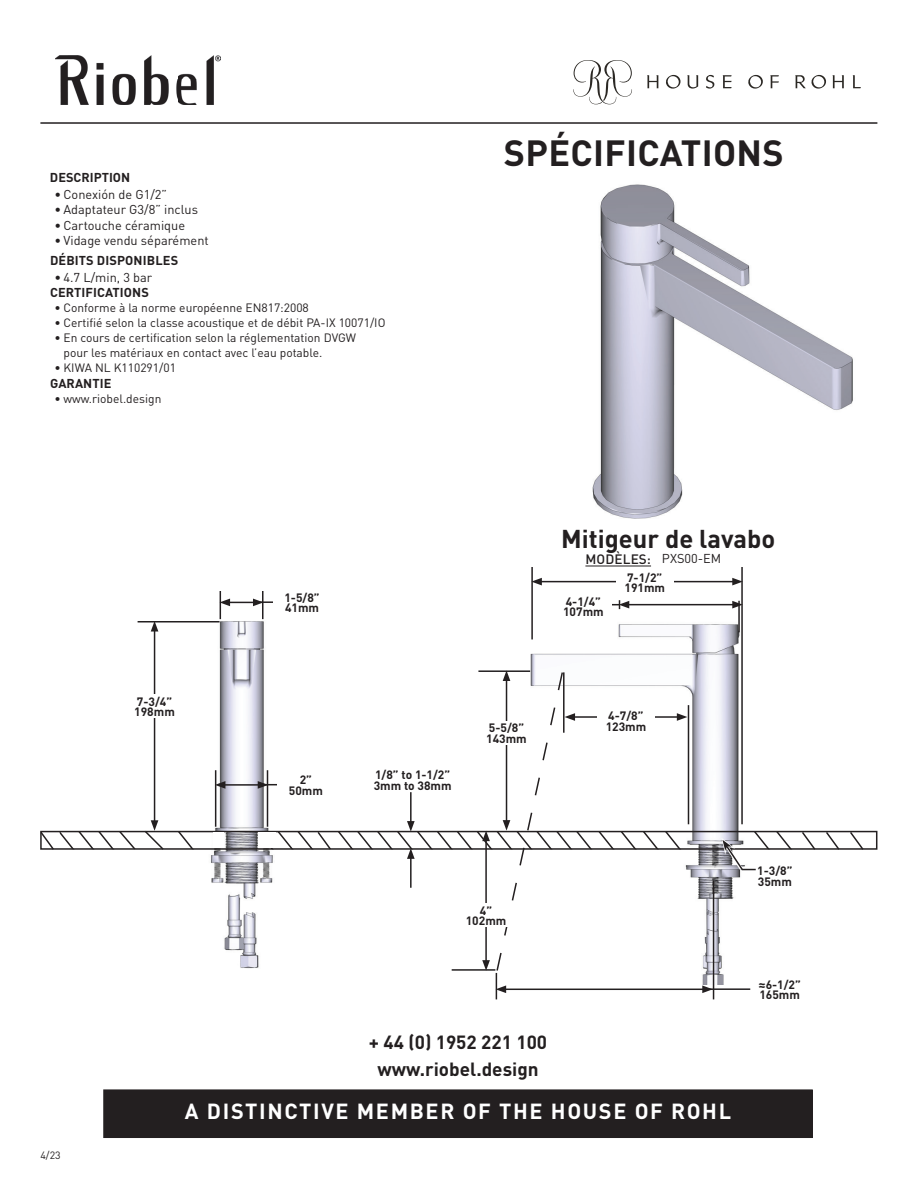
<style>
.page{position:relative;width:918px;height:1188px;background:#fff}
.page>*{position:absolute;margin:0;border:0;box-sizing:border-box;transform-origin:0 0}
.t1{font:700 36px "DIN Pro";letter-spacing:.01em;color:#231f20}
.t2{font:700 25.5px "DIN Pro";color:#231f20}
.t3{font:700 21.6px "DIN Pro";letter-spacing:.075em;color:#fff}
.t4{font:700 18.9px/27px "DIN Pro";color:#231f20;text-align:center}
.t5{font:500 13.5px "DIN Pro";letter-spacing:.01em;color:#231f20}
.t6{font:12.75px "DIN Pro";color:#231f20}
.t7{font:700 12.75px "DIN Pro";letter-spacing:.01em;color:#231f20}
.t8{font:12px/15px "DIN Pro";color:#231f20}
.t9{font:700 12px/10.5px "DIN Pro";color:#231f20}
.t10{font:10.5px "DIN Pro";color:#231f20}
.s1{font-weight:400;font-size:12.75px}
</style>
<div class="page">
<hr style="left:585px;top:566px;width:66px;height:1px;background:#231f20">
<img style="left:592px;top:86px;width:286px;height:433px">
<img style="left:137px;top:591px;width:127px;height:79px">
<img style="left:530px;top:600px;width:210px;height:70px">
<hr style="left:138px;top:621px;width:82px;height:1px;background:#231f20">
<hr style="left:154px;top:629px;width:1px;height:194px;background:#231f20">
<svg style="left:151px;top:622px;width:7px;height:10px"></svg>
<svg style="left:220px;top:591px;width:44px;height:28px"></svg>
<hr style="left:260px;top:601px;width:24px;height:2px;background:#231f20">
<div style="left:273px;top:591px;width:58px;height:23px;background:#fff"></div>
<hr style="left:531px;top:567px;width:2px;height:72px;background:#231f20">
<hr style="left:741px;top:567px;width:2px;height:257px;background:#231f20">
<hr style="left:540px;top:581px;width:195px;height:1px;background:#231f20">
<svg style="left:531px;top:578px;width:11px;height:7px"></svg>
<svg style="left:732px;top:578px;width:11px;height:7px"></svg>
<div style="left:616px;top:571px;width:57px;height:24px;background:#fff"></div>
<hr style="left:738px;top:601px;width:2px;height:31px;background:#231f20">
<hr style="left:627px;top:604px;width:108px;height:1px;background:#231f20">
<svg style="left:619px;top:600px;width:10px;height:9px"></svg>
<svg style="left:732px;top:601px;width:11px;height:7px"></svg>
<hr style="left:585px;top:604px;width:35px;height:1px;background:#231f20">
<div style="left:555px;top:595px;width:57px;height:23px;background:#fff"></div>
<svg style="left:40px;top:670px;width:838px;height:329px"></svg>
<hr style="left:708px;top:988px;width:42px;height:2px;background:#231f20">
<div style="left:104px;top:1090px;width:708px;height:47px;background:#231f20"></div>
<div style="left:103px;top:1089px;width:710px;height:49px;border:1px solid #231f20"></div>
<svg style="left:573px;top:60px;width:59px;height:44px"></svg>
<svg style="left:647px;top:75px;width:11px;height:13px"></svg>
<svg style="left:687px;top:75px;width:11px;height:14px"></svg>
<svg style="left:706px;top:75px;width:8px;height:14px"></svg>
<svg style="left:723px;top:75px;width:9px;height:13px"></svg>
<svg style="left:748px;top:75px;width:15px;height:14px"></svg>
<svg style="left:666px;top:75px;width:15px;height:14px"></svg>
<svg style="left:770px;top:75px;width:9px;height:13px"></svg>
<svg style="left:795px;top:75px;width:31px;height:14px"></svg>
<svg style="left:832px;top:75px;width:12px;height:13px"></svg>
<svg style="left:853px;top:75px;width:8px;height:13px"></svg>
<img style="left:55px;top:55px;width:165px;height:49px">
<hr style="left:40px;top:122px;width:837px;height:2px;background:#231f20">
<p class="t7" style="left:50px;top:167px;width:82px">DESCRIPTION</p>
<p class="t6" style="left:54px;top:186px;width:114px">• Conexión de G1/2”</p>
<p class="t6" style="left:54px;top:201px;width:145px">• Adaptateur G3/8” inclus</p>
<p class="t6" style="left:54px;top:216px;width:132px">• Cartouche céramique</p>
<p class="t6" style="left:54px;top:232px;width:156px">• Vidage vendu séparément</p>
<p class="t7" style="left:50px;top:250px;width:130px">DÉBITS DISPONIBLES</p>
<p class="t6" style="left:54px;top:269px;width:99px">• 4.7 L/min, 3 bar</p>
<p class="t7" style="left:50px;top:283px;width:100px">CERTIFICATIONS</p>
<p class="t8" style="left:54px;top:300px;width:256px">• Conforme à la norme européenne EN817:2008</p>
<p class="t8" style="left:54px;top:315px;width:332px">• Certifié selon la classe acoustique et de débit PA-IX 10071/IO</p>
<p class="t8" style="left:63px;top:330px;width:294px;text-indent:-9px">• En cours de certification selon la réglementation DVGW pour les matériaux en contact avec l’eau potable.</p>
<p class="t8" style="left:54px;top:360px;width:123px">• KIWA NL K110291/01</p>
<p class="t7" style="left:50px;top:373px;width:63px">GARANTIE</p>
<p class="t8" style="left:54px;top:391px;width:108px">• www.riobel.design</p>
<h1 class="t1" style="left:504px;top:124px;width:282px">SPÉCIFICATIONS</h1>
<p class="t9" style="left:134px;top:695px;width:42px">7-3/4”<br>198mm</p>
<p class="t9" style="left:284px;top:591px;width:37px">1-5/8”<br>41mm</p>
<p class="t9" style="left:289px;top:774px;width:36px;text-align:center">2”<br>50mm</p>
<h2 class="t2" style="left:561px;top:519px;width:216px">Mitigeur de lavabo</h2>
<p class="t5" style="left:585px;top:550px;width:137px">MODÈLES: <span class="s1">PXS00-EM</span></p>
<p class="t9" style="left:563px;top:595px;width:42px">4-1/4”<br>107mm</p>
<p class="t9" style="left:624px;top:572px;width:42px">7-1/2”<br>191mm</p>
<p class="t9" style="left:374px;top:769px;width:79px">1/8” to 1-1/2”<br>3mm to 38mm</p>
<p class="t9" style="left:486px;top:722px;width:42px">5-5/8”<br>143mm</p>
<p class="t9" style="left:466px;top:904px;width:42px;text-align:center">4”<br>102mm</p>
<p class="t9" style="left:606px;top:710px;width:42px">4-7/8”<br>123mm</p>
<p class="t9" style="left:757px;top:865px;width:37px">1-3/8”<br>35mm</p>
<p class="t9" style="left:758px;top:978px;width:44px">≈6-1/2”<br>165mm</p>
<p class="t10" style="left:40px;top:1148px;width:22px">4/23</p>
<h3 class="t4" style="left:369px;top:1028px;width:180px">+ 44 (0) 1952 221 100 www.riobel.design</h3>
<h3 class="t3" style="left:185px;top:1095px;width:548px">A DISTINCTIVE MEMBER OF THE HOUSE OF ROHL</h3>
</div>
